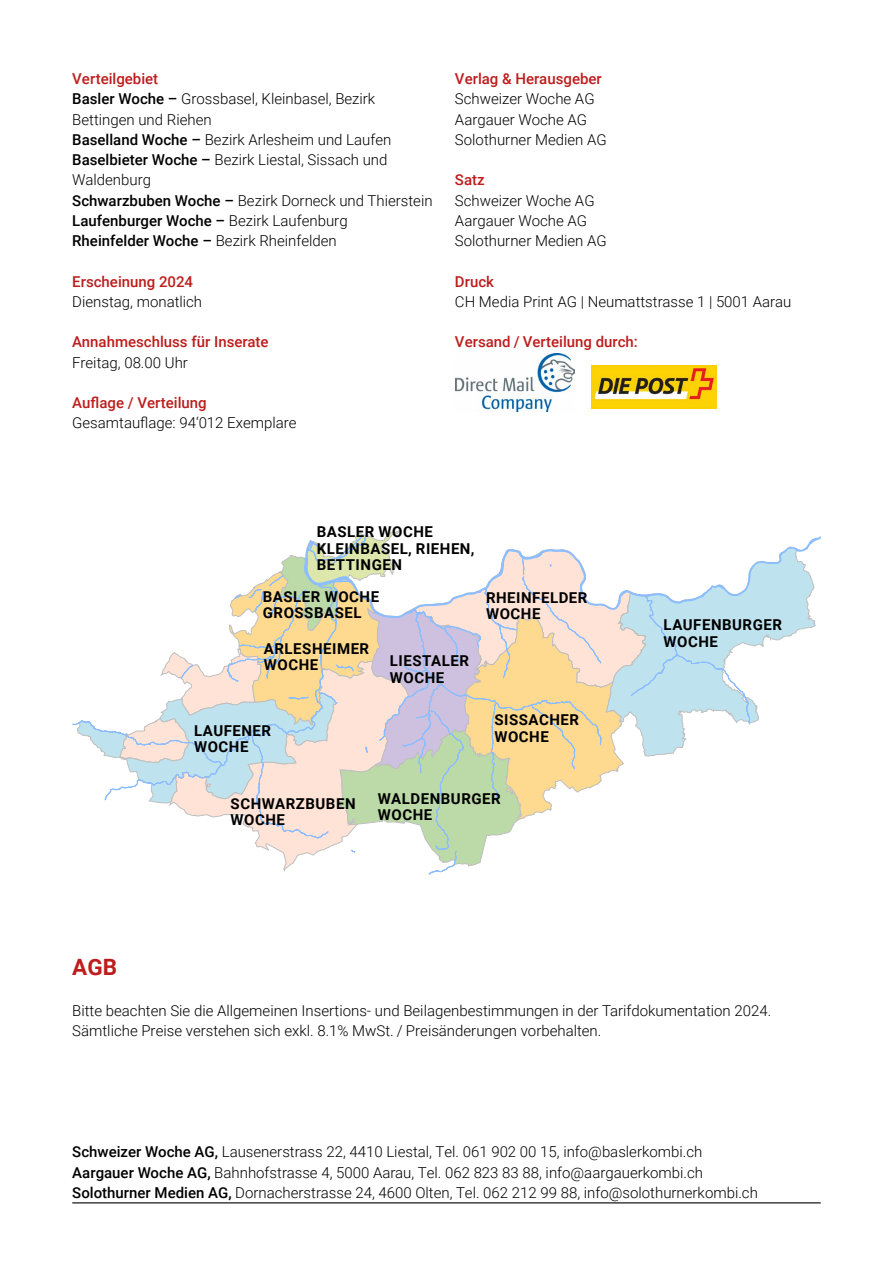
<style>
.page{position:relative;width:893px;height:1263px;background:#fff}
.page>*{position:absolute;margin:0;border:0;box-sizing:border-box;transform-origin:0 0}
.t1{font:700 22.5px "Roboto";color:#bd1d1d}
.t2{font:300 15px/20.2px "Roboto";color:#000}
.t3{font:700 15px/16.5px "Roboto";letter-spacing:.035em;color:#000}
.t4{font:500 15px "Roboto";color:#bd1d1d}
.s1{font-weight:500;color:#bd1d1d}
.s2{font-weight:500}
</style>
<div class="page">
<hr style="left:72px;top:1202px;width:749px;height:1px;background:#000">
<img style="left:591px;top:365px;width:125px;height:43px">
<img style="left:455px;top:354px;width:120px;height:57px">
<svg style="left:72px;top:529px;width:749px;height:346px"></svg>
<p class="t2" style="left:72px;top:68px;width:362px"><span class="s1">Verteilgebiet<br></span><span class="s2">Basler Woche –</span> Grossbasel, Kleinbasel, Bezirk Bettingen und Riehen<br><span class="s2">Baselland Woche –</span> Bezirk Arlesheim und Laufen <span class="s2">Baselbieter Woche –</span> Bezirk Liestal, Sissach und Waldenburg<br><span class="s2">Schwarzbuben Woche –</span> Bezirk Dorneck und Thierstein <span class="s2">Laufenburger Woche –</span> Bezirk Laufenburg<br><span class="s2">Rheinfelder Woche –</span> Bezirk Rheinfelden</p>
<p class="t4" style="left:72px;top:271px;width:122px">Erscheinung 2024</p>
<p class="t2" style="left:72px;top:291px;width:131px">Dienstag, monatlich</p>
<p class="t4" style="left:72px;top:331px;width:198px">Annahmeschluss für Inserate</p>
<p class="t2" style="left:72px;top:352px;width:117px">Freitag, 08.00 Uhr</p>
<p class="t4" style="left:72px;top:392px;width:136px">Auflage / Verteilung</p>
<p class="t2" style="left:72px;top:412px;width:226px">Gesamtauflage: 94‘012 Exemplare</p>
<p class="t4" style="left:455px;top:68px;width:148px">Verlag &amp; Herausgeber</p>
<p class="t2" style="left:455px;top:88px;width:153px">Schweizer Woche AG<br>Aargauer Woche AG<br>Solothurner Medien AG</p>
<p class="t4" style="left:455px;top:169px;width:31px">Satz</p>
<p class="t2" style="left:455px;top:190px;width:153px">Schweizer Woche AG<br>Aargauer Woche AG<br>Solothurner Medien AG</p>
<p class="t4" style="left:455px;top:271px;width:41px">Druck</p>
<p class="t2" style="left:455px;top:291px;width:338px">CH Media Print AG | Neumattstrasse 1 | 5001 Aarau</p>
<p class="t4" style="left:455px;top:331px;width:184px">Versand / Verteilung durch:</p>
<p class="t3" style="left:317px;top:523px;width:159px">BASLER WOCHE<br>KLEINBASEL, RIEHEN,<br>BETTINGEN</p>
<p class="t3" style="left:263px;top:588px;width:118px">BASLER WOCHE<br>GROSSBASEL</p>
<p class="t3" style="left:264px;top:640px;width:107px">ARLESHEIMER<br>WOCHE</p>
<p class="t3" style="left:390px;top:652px;width:81px">LIESTALER<br>WOCHE</p>
<p class="t3" style="left:194px;top:722px;width:79px">LAUFENER<br>WOCHE</p>
<p class="t3" style="left:486px;top:588px;width:103px">RHEINFELDER<br>WOCHE</p>
<p class="t3" style="left:494px;top:711px;width:86px">SISSACHER<br>WOCHE</p>
<p class="t3" style="left:231px;top:794px;width:127px">SCHWARZBUBEN<br>WOCHE</p>
<p class="t3" style="left:378px;top:790px;width:124px">WALDENBURGER<br>WOCHE</p>
<p class="t3" style="left:664px;top:616px;width:120px">LAUFENBURGER<br>WOCHE</p>
<h1 class="t1" style="left:72px;top:951px;width:46px">AGB</h1>
<p class="t2" style="left:72px;top:1000px;width:700px">Bitte beachten Sie die Allgemeinen Insertions- und Beilagenbestimmungen in der Tarifdokumentation 2024.<br>Sämtliche Preise verstehen sich exkl. 8.1% MwSt. / Preisänderungen vorbehalten.</p>
<p class="t2" style="left:72px;top:1141px;width:687px"><span class="s2">Schweizer Woche AG,</span> Lausenerstrass 22, 4410 Liestal, Tel. 061 902 00 15, info@baslerkombi.ch<br><span class="s2">Aargauer Woche AG,</span> Bahnhofstrasse 4, 5000 Aarau, Tel. 062 823 83 88, info@aargauerkombi.ch<br><span class="s2">Solothurner Medien AG,</span> Dornacherstrasse 24, 4600 Olten, Tel. 062 212 99 88, info@solothurnerkombi.ch</p>
</div>
